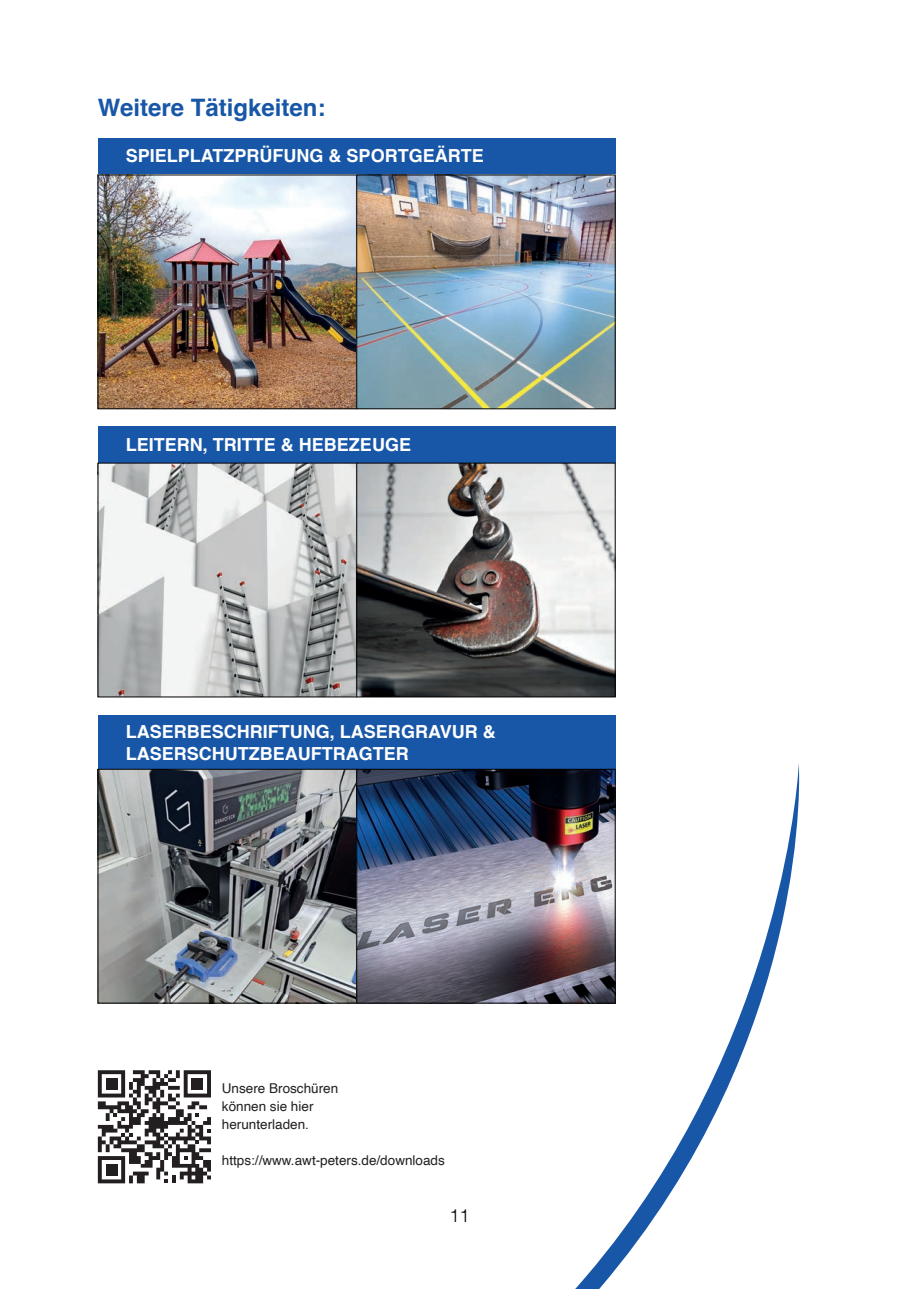
<style>
.page{position:relative;width:919px;height:1289px;background:#fff}
.page>*{position:absolute;margin:0;border:0;box-sizing:border-box;transform-origin:0 0}
.t1{font:700 24px "Helvetica";color:#1857a7}
.t2{font:700 18px/21.6px "Helvetica";color:#fff}
.t3{font:300 18px "Helvetica";color:#000}
.t4{font:13.5px/18px "Helvetica";color:#231f20}
</style>
<div class="page">
<svg style="left:219px;top:762px;width:581px;height:526px"></svg>
<div style="left:98px;top:139px;width:517px;height:36px;background:#1857a7"></div>
<div style="left:98px;top:427px;width:517px;height:36px;background:#1857a7"></div>
<div style="left:98px;top:715px;width:517px;height:54px;background:#1857a7"></div>
<img style="left:100px;top:177px;width:513px;height:230px">
<div style="left:98px;top:175px;width:258px;height:234px;border:1px solid #000001"></div>
<div style="left:356px;top:175px;width:259px;height:234px;border:1px solid #000001"></div>
<img style="left:100px;top:465px;width:513px;height:230px">
<img style="left:100px;top:771px;width:513px;height:230px">
<div style="left:98px;top:769px;width:258px;height:234px;border:1px solid #000001"></div>
<div style="left:356px;top:463px;width:259px;height:234px;border:1px solid #000001"></div>
<div style="left:356px;top:769px;width:259px;height:234px;border:1px solid #000001"></div>
<svg style="left:98px;top:1070px;width:113px;height:113px"></svg>
<h1 class="t1" style="left:98px;top:93px;width:229px">Weitere Tätigkeiten:</h1>
<p class="t2" style="left:126px;top:147px;width:359px">SPIELPLATZPRÜFUNG &amp; SPORTGEÄRTE</p>
<p class="t2" style="left:126px;top:435px;width:287px">LEITERN, TRITTE &amp; HEBEZEUGE</p>
<p class="t2" style="left:126px;top:723px;width:371px">LASERBESCHRIFTUNG, LASERGRAVUR &amp;<br>LASERSCHUTZBEAUFTRAGTER</p>
<p class="t4" style="left:222px;top:1079px;width:118px">Unsere Broschüren können sie hier herunterladen.</p>
<p class="t4" style="left:222px;top:1151px;width:224px">https://www.awt-peters.de/downloads</p>
<p class="t3" style="left:449px;top:1200px;width:22px">11</p>
</div>
